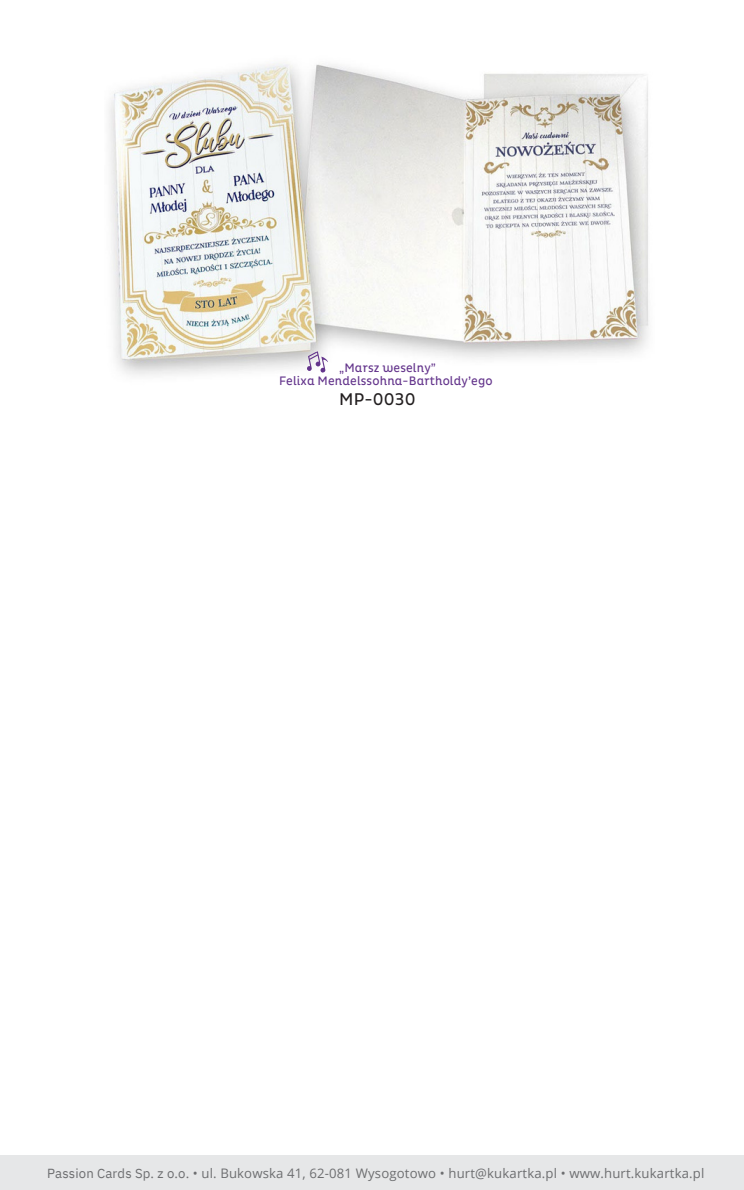
<style>
.page{position:relative;width:744px;height:1190px;background:#fff}
.page>*{position:absolute;margin:0;border:0;box-sizing:border-box;transform-origin:0 0}
.t1{font:17.25px "Pluto Cond";letter-spacing:.01em;color:#231f20}
.t2{font:13.12px "Open Sans";letter-spacing:.015em;color:#6d6e70}
.t3{font:12.5px "Pluto Cond";letter-spacing:.01em;color:#64358c}
.s1{font-family:"IBM Plex Sans"}
</style>
<div class="page">
<div style="left:0;top:1155px;width:743px;height:35px;background:#e6e7e8"></div>
<img style="left:109px;top:62px;width:540px;height:314px">
<svg style="left:304px;top:351px;width:26px;height:22px"></svg>
<p class="t3" style="left:339px;top:360px;width:98px">„Marsz weselny”</p>
<p class="t3" style="left:279px;top:374px;width:215px">Felixa Mendelssohna-Bartholdy’ego</p>
<p class="t1" style="left:339px;top:389px;width:78px">MP-0030</p>
<h1 class="t2" style="left:47px;top:1164px;width:658px"><span class="s1">Passion Cards Sp. z o.o.</span> • ul. Bukowska 41, 62-081 Wysogotowo • hurt@kukartka.pl • www.hurt.kukartka.pl</h1>
</div>
